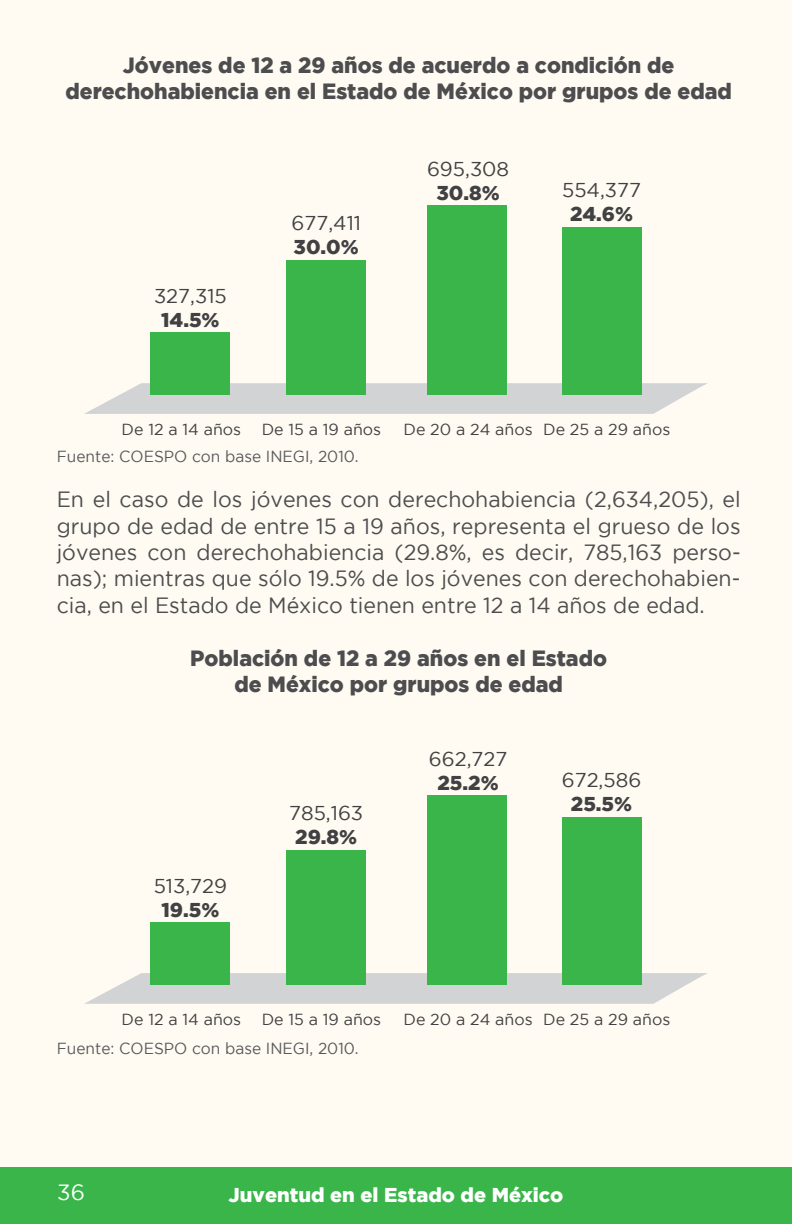
<style>
.page{position:relative;width:792px;height:1224px;background:#fffbf2}
.page>*{position:absolute;margin:0;border:0;box-sizing:border-box;transform-origin:0 0}
.t1{font:22px/26.4px "Gotham";color:#4d4d4f;text-align:justify}
.t2{font:900 22px/26.4px "Gotham";color:#4d4d4f;text-align:center}
.t3{font:22px "Gotham";color:#fff}
.t4{font:20px "Gotham";color:#414042}
.t5{font:900 20px "Gotham";color:#414042}
.t6{font:900 20px "Gotham";color:#fff}
.t7{font:16px "Gotham";color:#414042}
.t8{font:16px "Gotham";color:#58595b}
</style>
<div class="page">
<div style="left:0;top:1167px;width:792px;height:57px;background:#39b54a"></div>
<svg style="left:84px;top:383px;width:624px;height:31px;background:#d6d7d7"></svg>
<div style="left:151px;top:332px;width:79px;height:63px;background:#39b54a"></div>
<div style="left:287px;top:260px;width:79px;height:135px;background:#39b54a"></div>
<div style="left:427px;top:205px;width:80px;height:190px;background:#39b54a"></div>
<div style="left:562px;top:227px;width:79px;height:168px;background:#39b54a"></div>
<svg style="left:84px;top:973px;width:624px;height:31px;background:#d6d7d7"></svg>
<div style="left:151px;top:922px;width:79px;height:63px;background:#39b54a"></div>
<div style="left:287px;top:850px;width:79px;height:135px;background:#39b54a"></div>
<div style="left:427px;top:795px;width:80px;height:190px;background:#39b54a"></div>
<div style="left:562px;top:817px;width:79px;height:168px;background:#39b54a"></div>
<p class="t2" style="left:65px;top:51px;width:668px">Jóvenes de 12 a 29 años de acuerdo a condición de derechohabiencia en el Estado de México por grupos de edad</p>
<p class="t4" style="left:154px;top:285px;width:74px">327,315</p>
<p class="t5" style="left:161px;top:308px;width:60px">14.5%</p>
<p class="t4" style="left:292px;top:212px;width:71px">677,411</p>
<p class="t5" style="left:294px;top:235px;width:67px">30.0%</p>
<p class="t4" style="left:427px;top:158px;width:84px">695,308</p>
<p class="t5" style="left:436px;top:181px;width:65px">30.8%</p>
<p class="t4" style="left:562px;top:179px;width:80px">554,377</p>
<p class="t5" style="left:570px;top:202px;width:65px">24.6%</p>
<p class="t7" style="left:122px;top:421px;width:121px">De 12 a 14 años</p>
<p class="t7" style="left:262px;top:421px;width:121px">De 15 a 19 años</p>
<p class="t7" style="left:403px;top:421px;width:268px">De 20 a 24 años De 25 a 29 años</p>
<p class="t8" style="left:57px;top:447px;width:304px">Fuente: COESPO con base INEGI, 2010.</p>
<p class="t1" style="left:57px;top:486px;width:686px">En el caso de los jóvenes con derechohabiencia (2,634,205), el grupo de edad de entre 15 a 19 años, representa el grueso de los jóvenes con derechohabiencia (29.8%, es decir, 785,163 perso&shy;nas); mientras que sólo 19.5% de los jóvenes con derechohabien&shy;cia, en el Estado de México tienen entre 12 a 14 años de edad.</p>
<p class="t2" style="left:190px;top:644px;width:418px">Población de 12 a 29 años en el Estado de México por grupos de edad</p>
<p class="t4" style="left:154px;top:875px;width:75px">513,729</p>
<p class="t5" style="left:161px;top:898px;width:59px">19.5%</p>
<p class="t4" style="left:289px;top:802px;width:76px">785,163</p>
<p class="t5" style="left:295px;top:825px;width:63px">29.8%</p>
<p class="t4" style="left:429px;top:748px;width:80px">662,727</p>
<p class="t5" style="left:437px;top:771px;width:63px">25.2%</p>
<p class="t4" style="left:562px;top:768px;width:81px">672,586</p>
<p class="t5" style="left:571px;top:792px;width:63px">25.5%</p>
<p class="t7" style="left:122px;top:1011px;width:121px">De 12 a 14 años</p>
<p class="t7" style="left:262px;top:1011px;width:121px">De 15 a 19 años</p>
<p class="t7" style="left:403px;top:1011px;width:268px">De 20 a 24 años De 25 a 29 años</p>
<p class="t8" style="left:57px;top:1040px;width:304px">Fuente: COESPO con base INEGI, 2010.</p>
<p class="t3" style="left:57px;top:1180px;width:29px">36</p>
<p class="t6" style="left:229px;top:1183px;width:336px">Juventud en el Estado de México</p>
</div>
